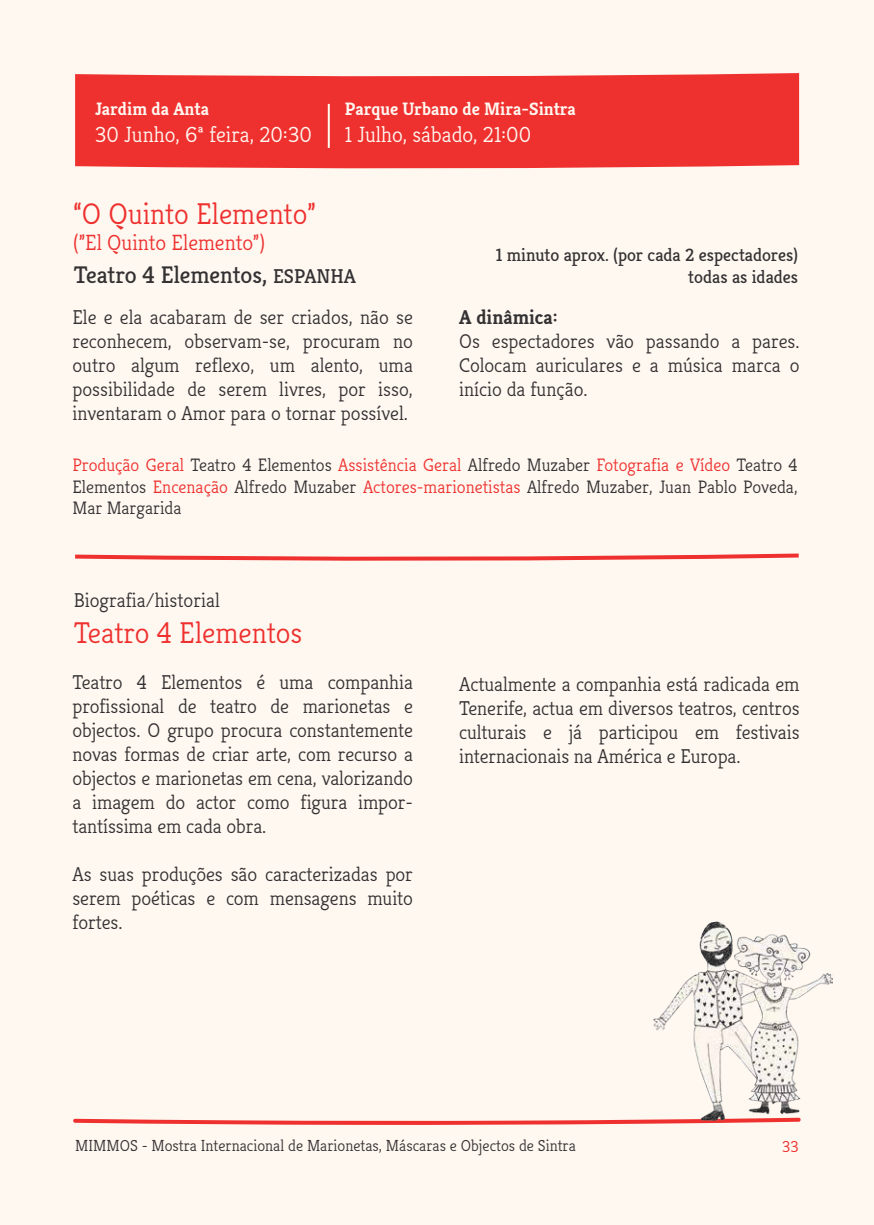
<style>
.page{position:relative;width:874px;height:1225px;background:#fff}
.page>*{position:absolute;margin:0;border:0;box-sizing:border-box;transform-origin:0 0}
.t1{font:300 30px "Kreon";color:#ee312f}
.t2{font:24px "Kreon";color:#333132}
.t3{font:300 22px "Kreon";color:#fff8f1}
.t4{font:300 22px "Kreon";color:#ee312f}
.t5{font:300 20px/24px "Kreon";letter-spacing:-.005em;color:#333132;text-align:justify}
.t6{font:700 20px "Kreon";color:#333132}
.t7{font:300 18px/21.6px "Kreon";color:#333132;text-align:justify}
.t8{font:18px/21.6px "Kreon";color:#333132;text-align:right}
.t9{font:700 18px "Kreon";color:#fff8f1}
.t10{font:300 16px "Kreon";color:#333132}
.t11{font:300 16px "Kreon";color:#ee312f}
.s1{font-size:20px}
.s2{color:#ee312f}
</style>
<div class="page">
<div style="left:0;top:0;width:873px;height:1225px;background:#fff8f1"></div>
<svg style="left:73px;top:1118px;width:727px;height:7px"></svg>
<svg style="left:75px;top:553px;width:724px;height:7px"></svg>
<div style="left:75px;top:73px;width:723px;height:96px;background:#ee312f"></div>
<hr style="left:327px;top:104px;width:2px;height:44px;background:#fff8f1">
<img style="left:653px;top:921px;width:179px;height:199px">
<p class="t9" style="left:95px;top:98px;width:115px">Jardim da Anta</p>
<p class="t3" style="left:95px;top:122px;width:218px">30 Junho, 6ª feira, 20:30</p>
<p class="t9" style="left:345px;top:98px;width:232px">Parque Urbano de Mira-Sintra</p>
<p class="t3" style="left:345px;top:122px;width:188px">1 Julho, sábado, 21:00</p>
<h1 class="t1" style="left:73px;top:197px;width:244px">“O Quinto Elemento”</h1>
<p class="t4" style="left:73px;top:230px;width:193px">(”El Quinto Elemento”)</p>
<p class="t2" style="left:74px;top:260px;width:284px">Teatro 4 Elementos, <span class="s1">ESPANHA</span></p>
<p class="t8" style="left:495px;top:244px;width:303px">1 minuto aprox. (por cada 2 espectadores) todas as idades</p>
<p class="t5" style="left:72px;top:306px;width:342px">Ele e ela acabaram de ser criados, não se reconhecem, observam-se, procuram no outro algum reflexo, um alento, uma possibilidade de serem livres, por isso, inventaram o Amor para o tornar possível.</p>
<p class="t6" style="left:459px;top:305px;width:100px">A dinâmica:</p>
<p class="t5" style="left:459px;top:330px;width:342px">Os espectadores vão passando a pares.<br>Colocam auriculares e a música marca o início da função.</p>
<p class="t7" style="left:72px;top:454px;width:726px"><span class="s2">Produção Geral</span> Teatro 4 Elementos <span class="s2">Assistência Geral</span> Alfredo Muzaber <span class="s2">Fotografia e Vídeo</span> Teatro 4<br>Elementos <span class="s2">Encenação</span> Alfredo Muzaber <span class="s2">Actores-marionetistas</span> Alfredo Muzaber, Juan Pablo Poveda, Mar Margarida</p>
<p class="t5" style="left:74px;top:588px;width:148px">Biografia/historial</p>
<h1 class="t1" style="left:74px;top:615px;width:230px">Teatro 4 Elementos</h1>
<p class="t5" style="left:72px;top:671px;width:342px">Teatro 4 Elementos é uma companhia profissional de teatro de marionetas e objectos. O grupo procura constantemente novas formas de criar arte, com recurso a objectos e marionetas em cena, valorizando a imagem do actor como figura impor&shy;tantíssima em cada obra.</p>
<p class="t5" style="left:72px;top:863px;width:342px">As suas produções são caracterizadas por serem poéticas e com mensagens muito fortes.</p>
<p class="t5" style="left:459px;top:672px;width:342px">Actualmente a companhia está radicada em Tenerife, actua em diversos teatros, centros culturais e já participou em festivais internacionais na América e Europa.</p>
<p class="t10" style="left:75px;top:1137px;width:502px">MIMMOS - Mostra Internacional de Marionetas, Máscaras e Objectos de Sintra</p>
<p class="t11" style="left:781px;top:1137px;width:18px">33</p>
</div>
